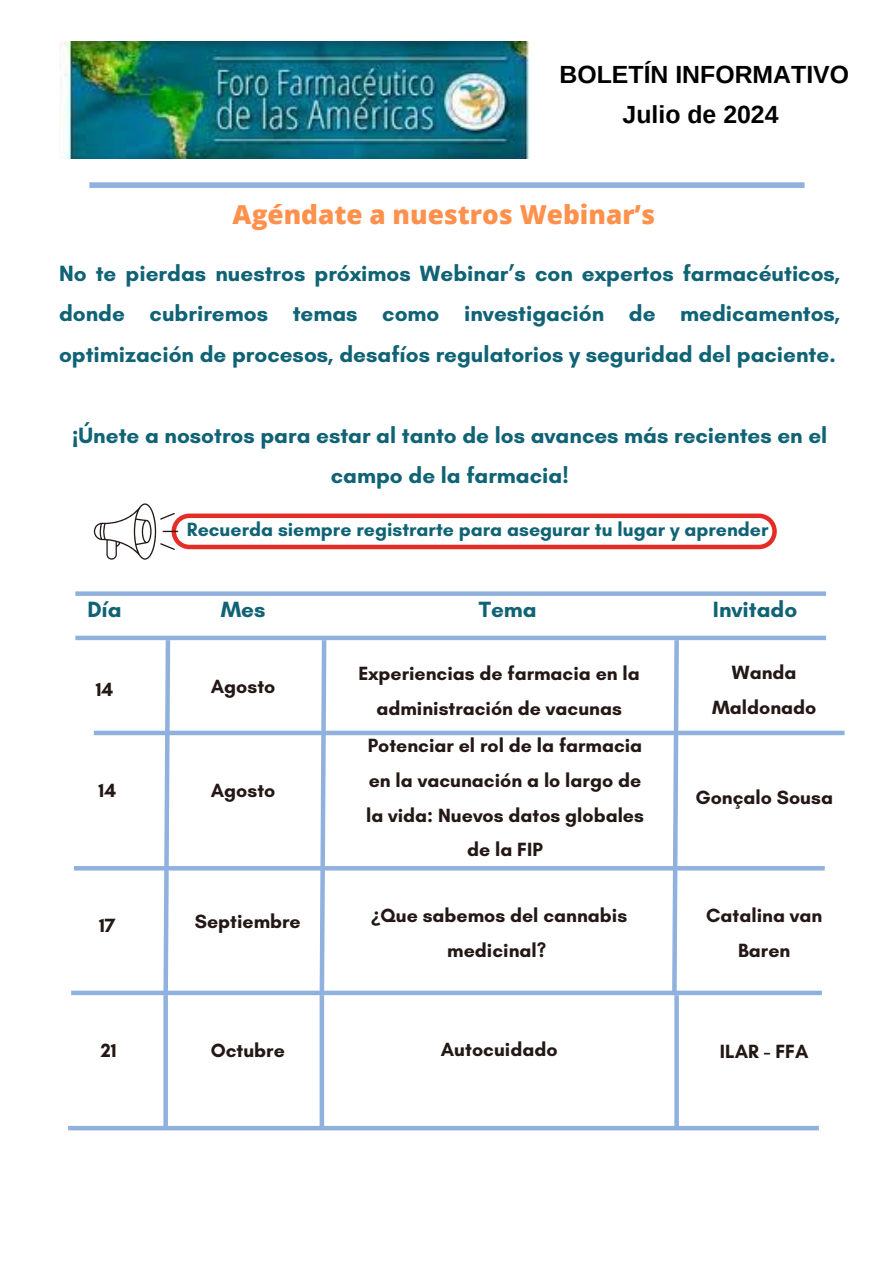
<style>
.page{position:relative;width:894px;height:1264px;background:#fff}
.page>*{position:absolute;margin:0;border:0;box-sizing:border-box;transform-origin:0 0}
.t1{font:800 26.1px "Open Sans";color:#ff914d}
.t2{font:700 24.75px "Arimo";color:#000}
.t3{font:700 22.5px/40.5px "Glacial Indifference";color:#106375;text-align:justify}
.t4{font:700 19.5px/34.8px "Glacial Indifference";color:#231815;text-align:center}
.t5{font:700 19.5px "Glacial Indifference";color:#106375}
.s1{font-family:"Noto Sans"}
</style>
<div class="page">
<img style="left:59px;top:42px;width:470px;height:117px">
<div style="left:89px;top:182px;width:715px;height:6px;background:#90b1de"></div>
<hr style="left:74px;top:866px;width:750px;height:4px;background:#90b1de">
<svg style="left:161px;top:640px;width:11px;height:356px"></svg>
<div style="left:75px;top:635px;width:750px;height:5px;background:#90b1de"></div>
<div style="left:75px;top:591px;width:750px;height:5px;background:#90b1de"></div>
<div style="left:68px;top:1125px;width:750px;height:5px;background:#90b1de"></div>
<svg style="left:317px;top:635px;width:11px;height:364px"></svg>
<svg style="left:669px;top:635px;width:12px;height:364px"></svg>
<svg style="left:94px;top:503px;width:682px;height:56px"></svg>
<div style="left:71px;top:990px;width:750px;height:5px;background:#90b1de"></div>
<div style="left:163px;top:995px;width:5px;height:133px;background:#90b1de"></div>
<div style="left:319px;top:995px;width:5px;height:133px;background:#90b1de"></div>
<svg style="left:674px;top:995px;width:4px;height:131px"></svg>
<div style="left:94px;top:730px;width:750px;height:5px;background:#90b1de"></div>
<h3 class="t2" style="left:559px;top:61px;width:291px">BOLETÍN INFORMATIVO</h3>
<h3 class="t2" style="left:622px;top:101px;width:157px">Julio de 2024</h3>
<h2 class="t1" style="left:232px;top:196px;width:424px">Agéndate a nuestros Webinar’s</h2>
<h1 class="t3" style="left:59px;top:253px;width:782px">No te pierdas nuestros próximos Webinar’s con expertos farmacéuticos, donde cubriremos temas como investigación de medicamentos, optimización de procesos, desafíos regulatorios y seguridad del paciente.</h1>
<h2 class="t3" style="left:72px;top:415px;width:756px;text-align:center"><span class="s1">¡</span>Únete a nosotros para estar al tanto de los avances más recientes en el campo de la farmacia!</h2>
<p class="t5" style="left:187px;top:518px;width:583px">Recuerda siempre registrarte para asegurar tu lugar y aprender</p>
<p class="t3" style="left:87px;top:589px;width:36px">Día</p>
<p class="t3" style="left:221px;top:589px;width:46px">Mes</p>
<h3 class="t3" style="left:478px;top:589px;width:60px">Tema</h3>
<h3 class="t3" style="left:712px;top:589px;width:86px">Invitado</h3>
<p class="t4" style="left:96px;top:672px;width:19px">14</p>
<h3 class="t4" style="left:211px;top:668px;width:66px">Agosto</h3>
<p class="t4" style="left:99px;top:772px;width:19px">14</p>
<p class="t4" style="left:211px;top:772px;width:66px">Agosto</p>
<h3 class="t4" style="left:358px;top:656px;width:283px">Experiencias de farmacia en la administración de vacunas</h3>
<p class="t4" style="left:712px;top:654px;width:106px">Wanda<br>Maldonado</p>
<p class="t4" style="left:366px;top:727px;width:279px">Potenciar el rol de la farmacia en la vacunación a lo largo de la vida: Nuevos datos globales de la FIP</p>
<p class="t4" style="left:695px;top:779px;width:139px">Gonçalo Sousa</p>
<p class="t4" style="left:99px;top:907px;width:18px">17</p>
<p class="t4" style="left:371px;top:897px;width:257px"><span class="s1">¿</span>Que sabemos del cannabis medicinal?</p>
<p class="t4" style="left:706px;top:897px;width:118px">Catalina van<br>Baren</p>
<p class="t4" style="left:195px;top:903px;width:107px">Septiembre</p>
<p class="t4" style="left:101px;top:1032px;width:17px">21</p>
<p class="t4" style="left:211px;top:1032px;width:76px">Octubre</p>
<p class="t4" style="left:441px;top:1031px;width:118px">Autocuidado</p>
<p class="t4" style="left:719px;top:1033px;width:90px">ILAR - FFA</p>
</div>
